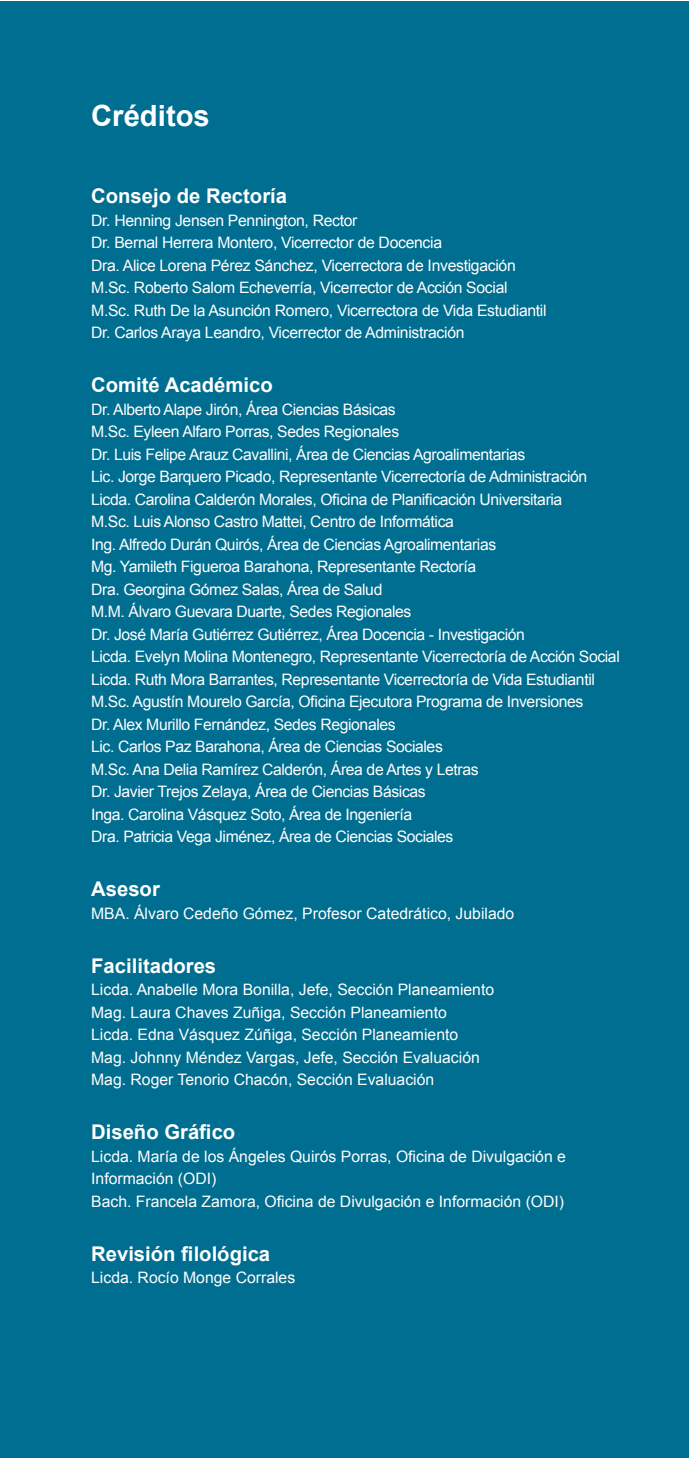
<style>
.page{position:relative;width:689px;height:1458px;background:#fff}
.page>*{position:absolute;margin:0;border:0;box-sizing:border-box;transform-origin:0 0}
.t1{font:700 29.25px "Arial";color:#fff}
.t2{font:700 20.25px "Arial";color:#fff}
.t3{font:15.75px/22.5px "Arial";letter-spacing:-.025em;color:#fff}
.t4{font:15.75px/22.5px "Arial";color:#fff}
</style>
<div class="page">
<div style="left:0;top:1px;width:688px;height:1457px;background:#006e90"></div>
<h1 class="t1" style="left:91px;top:97px;width:120px">Créditos</h1>
<p class="t2" style="left:91px;top:183px;width:197px">Consejo de Rectoría</p>
<p class="t3" style="left:91px;top:209px;width:457px">Dr. Henning Jensen Pennington, Rector<br>Dr. Bernal Herrera Montero, Vicerrector de Docencia<br>Dra. Alice Lorena Pérez Sánchez, Vicerrectora de Investigación M.Sc. Roberto Salom Echeverría, Vicerrector de Acción Social M.Sc. Ruth De la Asunción Romero, Vicerrectora de Vida Estudiantil Dr. Carlos Araya Leandro, Vicerrector de Administración</p>
<p class="t2" style="left:91px;top:372px;width:183px">Comité Académico</p>
<p class="t3" style="left:91px;top:398px;width:530px">Dr. Alberto Alape Jirón, Área Ciencias Básicas<br>M.Sc. Eyleen Alfaro Porras, Sedes Regionales<br>Dr. Luis Felipe Arauz Cavallini, Área de Ciencias Agroalimentarias<br>Lic. Jorge Barquero Picado, Representante Vicerrectoría de Administración Licda. Carolina Calderón Morales, Oficina de Planificación Universitaria<br>M.Sc. Luis Alonso Castro Mattei, Centro de Informática<br>Ing. Alfredo Durán Quirós, Área de Ciencias Agroalimentarias<br>Mg. Yamileth Figueroa Barahona, Representante Rectoría<br>Dra. Georgina Gómez Salas, Área de Salud<br>M.M. Álvaro Guevara Duarte, Sedes Regionales<br>Dr. José María Gutiérrez Gutiérrez, Área Docencia - Investigación<br>Licda. Evelyn Molina Montenegro, Representante Vicerrectoría de Acción Social Licda. Ruth Mora Barrantes, Representante Vicerrectoría de Vida Estudiantil M.Sc. Agustín Mourelo García, Oficina Ejecutora Programa de Inversiones<br>Dr. Alex Murillo Fernández, Sedes Regionales<br>Lic. Carlos Paz Barahona, Área de Ciencias Sociales<br>M.Sc. Ana Delia Ramírez Calderón, Área de Artes y Letras<br>Dr. Javier Trejos Zelaya, Área de Ciencias Básicas<br>Inga. Carolina Vásquez Soto, Área de Ingeniería<br>Dra. Patricia Vega Jiménez, Área de Ciencias Sociales</p>
<p class="t2" style="left:91px;top:876px;width:70px">Asesor</p>
<p class="t4" style="left:91px;top:902px;width:424px">MBA. Álvaro Cedeño Gómez, Profesor Catedrático, Jubilado</p>
<p class="t2" style="left:91px;top:952px;width:126px">Facilitadores</p>
<p class="t4" style="left:91px;top:979px;width:404px">Licda. Anabelle Mora Bonilla, Jefe, Sección Planeamiento Mag. Laura Chaves Zuñiga, Sección Planeamiento<br>Licda. Edna Vásquez Zúñiga, Sección Planeamiento Mag. Johnny Méndez Vargas, Jefe, Sección Evaluación Mag. Roger Tenorio Chacón, Sección Evaluación</p>
<p class="t2" style="left:91px;top:1119px;width:146px">Diseño Gráfico</p>
<p class="t4" style="left:91px;top:1145px;width:476px">Licda. María de los Ángeles Quirós Porras, Oficina de Divulgación e<br>Información (ODI)<br>Bach. Francela Zamora, Oficina de Divulgación e Información (ODI)</p>
<p class="t2" style="left:91px;top:1240px;width:180px">Revisión filológica</p>
<p class="t4" style="left:91px;top:1267px;width:205px">Licda. Rocío Monge Corrales</p>
</div>
